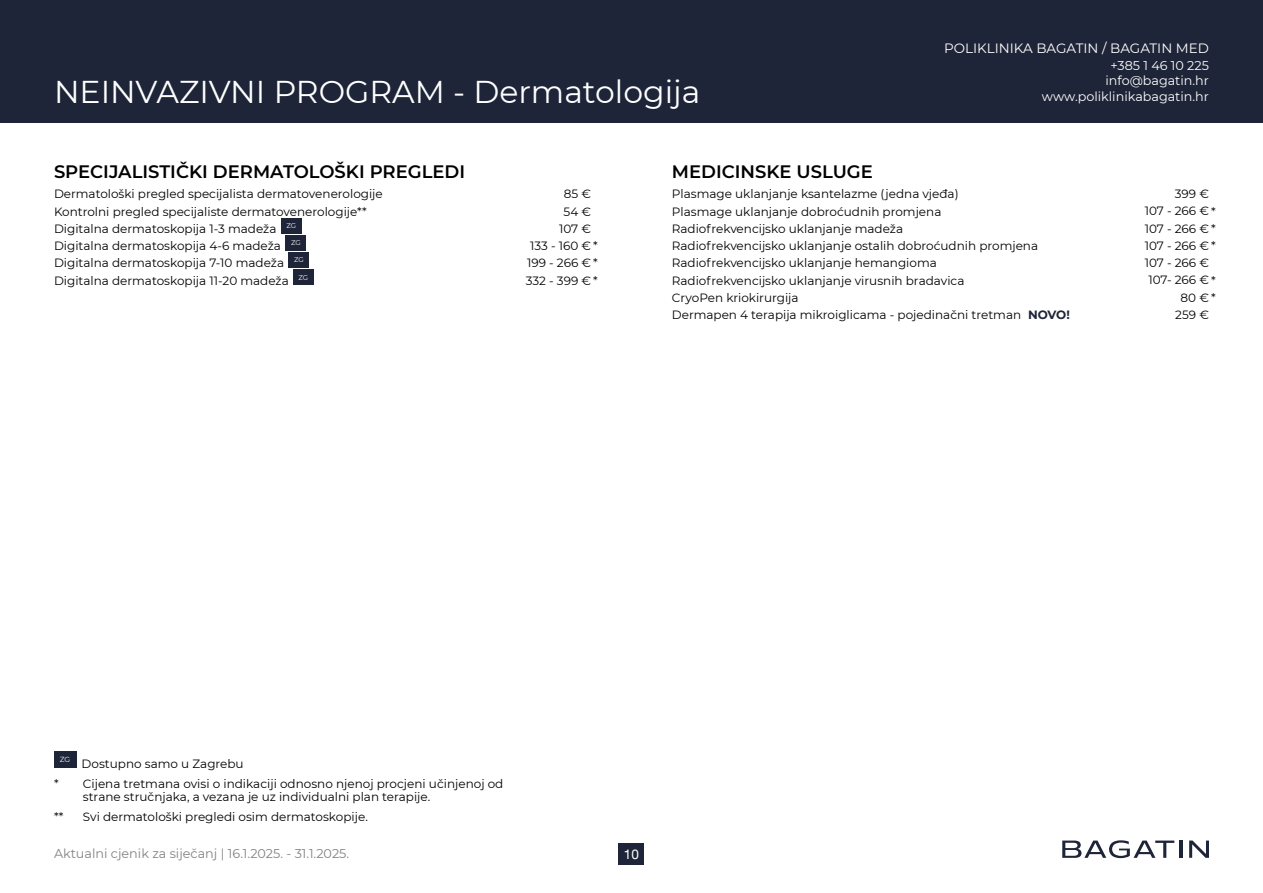
<style>
.page{position:relative;width:1263px;height:893px;background:#fff}
.page>*{position:absolute;margin:0;border:0;box-sizing:border-box;transform-origin:0 0}
.t1{font:31.5px "Montserrat";color:#fff}
.t2{font:600 18px "Montserrat";color:#000}
.t3{font:13.5px "Montserrat";color:#fff}
.t4{font:13.5px "Helvetica Neue LT Com";color:#fff}
.t5{font:12.75px/15.3px "Montserrat";color:#fff;text-align:right}
.t6{font:12.75px "Montserrat";color:#808285}
.t7{font:12px/17.2px "Montserrat";color:#000}
.t8{font:7.35px "Montserrat";color:#fff}
.t9{font:6.9px "Montserrat";letter-spacing:-.01em;color:#fff}
.s1{font-weight:700;color:#1e2538}
</style>
<div class="page">
<div style="left:618px;top:843px;width:26px;height:21px;background:#1e2538"></div>
<div style="left:0;top:0;width:1263px;height:122px;background:#1e2538"></div>
<div style="left:54px;top:752px;width:22px;height:16px;background:#1e2538"></div>
<svg style="left:1062px;top:840px;width:112px;height:18px"></svg>
<hr style="left:1179px;top:840px;width:3px;height:18px;background:#1e2538">
<svg style="left:1189px;top:840px;width:20px;height:18px"></svg>
<div style="left:281px;top:218px;width:21px;height:15px;background:#1e2538"></div>
<div style="left:286px;top:235px;width:20px;height:15px;background:#1e2538"></div>
<div style="left:288px;top:252px;width:21px;height:16px;background:#1e2538"></div>
<div style="left:293px;top:270px;width:21px;height:15px;background:#1e2538"></div>
<h1 class="t1" style="left:54px;top:70px;width:648px">NEINVAZIVNI PROGRAM - Dermatologija</h1>
<p class="t3" style="left:944px;top:39px;width:266px">POLIKLINIKA BAGATIN / BAGATIN MED</p>
<p class="t5" style="left:1042px;top:58px;width:169px">+385 1 46 10 225 info@bagatin.hr www.poliklinikabagatin.hr</p>
<h2 class="t2" style="left:54px;top:159px;width:413px">SPECIJALISTIČKI DERMATOLOŠKI PREGLEDI</h2>
<p class="t7" style="left:54px;top:185px;width:330px">Dermatološki pregled specijalista dermatovenerologije Kontrolni pregled specijaliste dermatovenerologije** Digitalna dermatoskopija 1-3 madeža<br>Digitalna dermatoskopija 4-6 madeža<br>Digitalna dermatoskopija 7-10 madeža<br>Digitalna dermatoskopija 11-20 madeža</p>
<p class="t7" style="left:564px;top:185px;width:29px">85 €</p>
<p class="t7" style="left:564px;top:202px;width:29px">54 €</p>
<p class="t7" style="left:559px;top:219px;width:34px">107 €</p>
<p class="t7" style="left:530px;top:237px;width:69px">133 - 160 € *</p>
<p class="t7" style="left:527px;top:254px;width:72px">199 - 266 € *</p>
<p class="t7" style="left:526px;top:271px;width:74px">332 - 399 € *</p>
<p class="t9" style="left:286px;top:221px;width:11px">ZG</p>
<p class="t9" style="left:291px;top:238px;width:11px">ZG</p>
<p class="t9" style="left:294px;top:255px;width:11px">ZG</p>
<p class="t9" style="left:298px;top:272px;width:11px">ZG</p>
<h2 class="t2" style="left:672px;top:159px;width:203px">MEDICINSKE USLUGE</h2>
<p class="t7" style="left:672px;top:185px;width:399px">Plasmage uklanjanje ksantelazme (jedna vjeđa)<br>Plasmage uklanjanje dobroćudnih promjena<br>Radiofrekvencijsko uklanjanje madeža<br>Radiofrekvencijsko uklanjanje ostalih dobroćudnih promjena Radiofrekvencijsko uklanjanje hemangioma<br>Radiofrekvencijsko uklanjanje virusnih bradavica<br>CryoPen kriokirurgija<br>Dermapen 4 terapija mikroiglicama - pojedinačni tretman <span class="s1">NOVO!</span></p>
<p class="t7" style="left:1175px;top:185px;width:36px">399 €</p>
<p class="t7" style="left:1145px;top:202px;width:73px">107 - 266 € *</p>
<p class="t7" style="left:1145px;top:219px;width:73px">107 - 266 € *</p>
<p class="t7" style="left:1145px;top:237px;width:73px">107 - 266 € *</p>
<p class="t7" style="left:1145px;top:254px;width:66px">107 - 266 €</p>
<p class="t7" style="left:1148px;top:271px;width:69px">107- 266 € *</p>
<p class="t7" style="left:1180px;top:288px;width:37px">80 €*</p>
<p class="t7" style="left:1175px;top:306px;width:35px">259 €</p>
<p class="t8" style="left:60px;top:755px;width:12px">ZG</p>
<p class="t7" style="left:82px;top:754px;width:164px">Dostupno samo u Zagrebu</p>
<p class="t7" style="left:83px;top:776px;width:422px;line-height:13.5px;text-indent:-29px">* Cijena tretmana ovisi o indikaciji odnosno njenoj procjeni učinjenoj od strane stručnjaka, a vezana je uz individualni plan terapije.</p>
<p class="t7" style="left:54px;top:808px;width:11px">**</p>
<p class="t7" style="left:83px;top:808px;width:286px">Svi dermatološki pregledi osim dermatoskopije.</p>
<p class="t6" style="left:54px;top:844px;width:297px">Aktualni cjenik za siječanj | 16.1.2025. - 31.1.2025.</p>
<p class="t4" style="left:624px;top:845px;width:17px">10</p>
</div>
